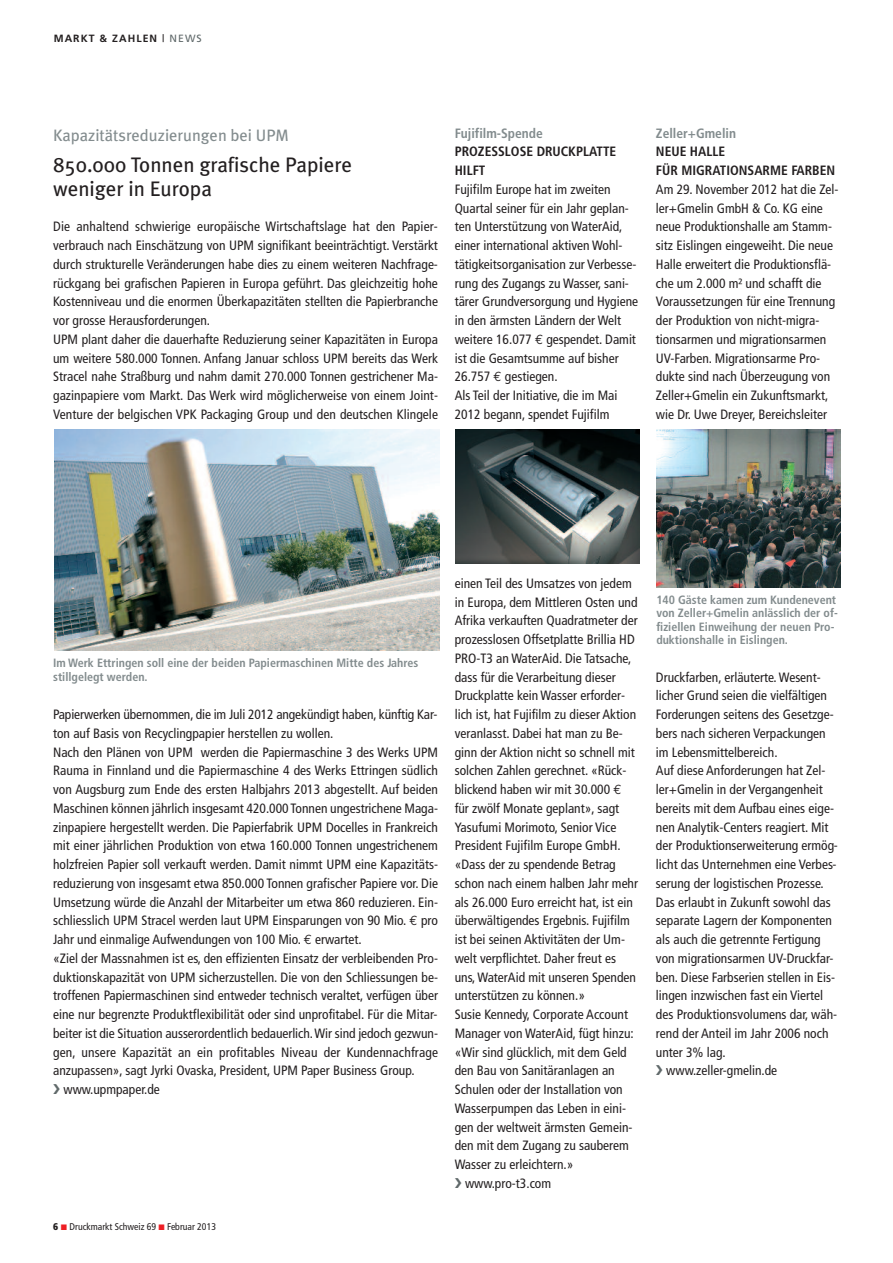
<style>
.page{position:relative;width:893px;height:1263px;background:#fff}
.page>*{position:absolute;margin:0;border:0;box-sizing:border-box;transform-origin:0 0}
.t1{font:21px/24px "Meta Plus";color:#231f20}
.t2{font:16.5px "Meta Plus";color:#838c8e}
.t3{font:condensed 13.5px/18.8px "Frutiger";color:#231f20}
.t4{font:700 condensed 13.5px/18.8px "Frutiger";color:#231f20}
.t5{font:700 condensed 13.5px "Frutiger";color:#838c8e}
.t6{font:700 condensed 12px/13.5px "Frutiger";color:#838c8e}
.t7{font:700 10.5px "Frutiger";letter-spacing:.1em;color:#231f20}
.t8{font:condensed 9.75px "Frutiger";color:#231f20}
.s1{font-weight:400}
.s2{font-weight:400;color:#60696a}
.s3{font-family:"Euro Mono";font-stretch:normal}
.s4{font-weight:900}
</style>
<div class="page">
<img style="left:54px;top:429px;width:385px;height:222px">
<img style="left:456px;top:429px;width:183px;height:134px">
<img style="left:656px;top:429px;width:184px;height:158px">
<p class="t7" style="left:54px;top:34px;width:150px">MARKT &amp; ZAHLEN <span class="s1">|</span> <span class="s2">NEWS</span></p>
<p class="t2" style="left:53px;top:125px;width:237px">Kapazitätsreduzierungen bei UPM</p>
<h1 class="t1" style="left:53px;top:153px;width:301px">850.000 Tonnen grafische Papiere weniger in Europa</h1>
<p class="t3" style="left:53px;top:218px;width:386px">Die anhaltend schwierige europäische Wirtschaftslage hat den Papier&shy;verbrauch nach Einschätzung von UPM signifikant beeinträchtigt. Verstärkt durch strukturelle Veränderungen habe dies zu einem weiteren Nachfrage&shy;rückgang bei grafischen Papieren in Europa geführt. Das gleichzeitig hohe Kostenniveau und die enormen Überkapazitäten stellten die Papierbranche vor grosse Herausforderungen.<br>UPM plant daher die dauerhafte Reduzierung seiner Kapazitäten in Europa um weitere 580.000 Tonnen. Anfang Januar schloss UPM bereits das Werk Stracel nahe Straßburg und nahm damit 270.000 Tonnen gestrichener Ma&shy;gazinpapiere vom Markt. Das Werk wird möglicherweise von einem Joint-Venture der belgischen VPK Packaging Group und den deutschen Klingele</p>
<p class="t5" style="left:455px;top:128px;width:90px">Fujifilm-Spende</p>
<p class="t4" style="left:455px;top:143px;width:163px">PROZESSLOSE DRUCKPLATTE<br>HILFT</p>
<p class="t3" style="left:455px;top:181px;width:185px">Fujifilm Europe hat im zweiten<br>Quartal seiner für ein Jahr geplan&shy;ten Unterstützung von WaterAid, einer international aktiven Wohl&shy;tätigkeitsorganisation zur Verbesse&shy;rung des Zugangs zu Wasser, sani&shy;tärer Grundversorgung und Hygiene in den ärmsten Ländern der Welt weitere 16.077 <span class="s3">€</span> gespendet. Damit ist die Gesamtsumme auf bisher<br>26.757 <span class="s3">€</span> gestiegen.<br>Als Teil der Initiative, die im Mai<br>2012 begann, spendet Fujifilm</p>
<p class="t5" style="left:656px;top:128px;width:82px">Zeller+Gmelin</p>
<p class="t4" style="left:656px;top:143px;width:181px">NEUE HALLE<br>FÜR MIGRATIONSARME FARBEN</p>
<p class="t3" style="left:656px;top:181px;width:184px">Am 29. November 2012 hat die Zel&shy;ler+Gmelin GmbH &amp; Co. KG eine neue Produktionshalle am Stamm&shy;sitz Eislingen eingeweiht. Die neue Halle erweitert die Produktionsflä&shy;che um 2.000 m² und schafft die Voraussetzungen für eine Trennung der Produktion von nicht-migra&shy;tionsarmen und migrationsarmen UV-Farben. Migrationsarme Pro&shy;dukte sind nach Überzeugung von Zeller+Gmelin ein Zukunftsmarkt, wie Dr. Uwe Dreyer, Bereichsleiter</p>
<p class="t6" style="left:53px;top:657px;width:367px">Im Werk Ettringen soll eine der beiden Papiermaschinen Mitte des Jahres stillgelegt werden.</p>
<p class="t3" style="left:53px;top:706px;width:386px">Papierwerken übernommen, die im Juli 2012 angekündigt haben, künftig Kar-</p>
<p class="t3" style="left:53px;top:725px;width:282px">ton auf Basis von Recyclingpapier herstellen zu wollen.</p>
<p class="t3" style="left:53px;top:743px;width:386px">Nach den Plänen von UPM werden die Papiermaschine 3 des Werks UPM</p>
<p class="t3" style="left:53px;top:762px;width:386px">Rauma in Finnland und die Papiermaschine 4 des Werks Ettringen südlich</p>
<p class="t3" style="left:53px;top:781px;width:386px">von Augsburg zum Ende des ersten Halbjahrs 2013 abgestellt. Auf beiden</p>
<p class="t3" style="left:53px;top:800px;width:386px">Maschinen können jährlich insgesamt 420.000 Tonnen ungestrichene Maga-</p>
<p class="t3" style="left:53px;top:818px;width:386px">zinpapiere hergestellt werden. Die Papierfabrik UPM Docelles in Frankreich</p>
<p class="t3" style="left:53px;top:837px;width:386px">mit einer jährlichen Produktion von etwa 160.000 Tonnen ungestrichenem</p>
<p class="t3" style="left:53px;top:856px;width:386px">holzfreien Papier soll verkauft werden. Damit nimmt UPM eine Kapazitäts-</p>
<p class="t3" style="left:53px;top:875px;width:386px">reduzierung von insgesamt etwa 850.000 Tonnen grafischer Papiere vor. Die</p>
<p class="t3" style="left:53px;top:893px;width:386px">Umsetzung würde die Anzahl der Mitarbeiter um etwa 860 reduzieren. Ein-</p>
<p class="t3" style="left:53px;top:912px;width:386px">schliesslich UPM Stracel werden laut UPM Einsparungen von 90 Mio. <span class="s3">€</span> pro</p>
<p class="t3" style="left:53px;top:931px;width:310px">Jahr und einmalige Aufwendungen von 100 Mio. <span class="s3">€</span> erwartet.</p>
<p class="t3" style="left:53px;top:950px;width:386px">«Ziel der Massnahmen ist es, den effizienten Einsatz der verbleibenden Pro-</p>
<p class="t3" style="left:53px;top:968px;width:386px">duktionskapazität von UPM sicherzustellen. Die von den Schliessungen be-</p>
<p class="t3" style="left:53px;top:987px;width:386px">troffenen Papiermaschinen sind entweder technisch veraltet, verfügen über</p>
<p class="t3" style="left:53px;top:1006px;width:386px">eine nur begrenzte Produktflexibilität oder sind unprofitabel. Für die Mitar-</p>
<p class="t3" style="left:53px;top:1025px;width:386px">beiter ist die Situation ausserordentlich bedauerlich.Wir sind jedoch gezwun-</p>
<p class="t3" style="left:53px;top:1043px;width:386px">gen, unsere Kapazität an ein profitables Niveau der Kundennachfrage</p>
<p class="t3" style="left:53px;top:1062px;width:363px">anzupassen», sagt Jyrki Ovaska, President, UPM Paper Business Group.</p>
<p class="t3" style="left:63px;top:1081px;width:98px">www.upmpaper.de</p>
<p class="t8" style="left:53px;top:1222px;width:164px"><span class="s4">6</span> Druckmarkt Schweiz 69 Februar 2013</p>
<p class="t3" style="left:455px;top:575px;width:178px">einen Teil des Umsatzes von jedem</p>
<p class="t3" style="left:455px;top:593px;width:184px">in Europa, dem Mittleren Osten und</p>
<p class="t3" style="left:455px;top:612px;width:185px">Afrika verkauften Quadratmeter der</p>
<p class="t3" style="left:455px;top:631px;width:181px">prozesslosen Offsetplatte Brillia HD</p>
<p class="t3" style="left:455px;top:650px;width:178px">PRO-T3 an WaterAid. Die Tatsache,</p>
<p class="t3" style="left:455px;top:668px;width:163px">dass für die Verarbeitung dieser</p>
<p class="t3" style="left:455px;top:687px;width:172px">Druckplatte kein Wasser erforder-</p>
<p class="t3" style="left:455px;top:706px;width:183px">lich ist, hat Fujifilm zu dieser Aktion</p>
<p class="t3" style="left:455px;top:725px;width:169px">veranlasst. Dabei hat man zu Be-</p>
<p class="t3" style="left:455px;top:743px;width:182px">ginn der Aktion nicht so schnell mit</p>
<p class="t3" style="left:455px;top:762px;width:173px">solchen Zahlen gerechnet. «Rück-</p>
<p class="t3" style="left:455px;top:781px;width:168px">blickend haben wir mit 30.000 <span class="s3">€</span></p>
<p class="t3" style="left:455px;top:800px;width:166px">für zwölf Monate geplant», sagt</p>
<p class="t3" style="left:455px;top:818px;width:163px">Yasufumi Morimoto, Senior Vice</p>
<p class="t3" style="left:455px;top:837px;width:168px">President Fujifilm Europe GmbH.</p>
<p class="t3" style="left:455px;top:856px;width:163px">«Dass der zu spendende Betrag</p>
<p class="t3" style="left:455px;top:875px;width:185px">schon nach einem halben Jahr mehr</p>
<p class="t3" style="left:455px;top:893px;width:180px">als 26.000 Euro erreicht hat, ist ein</p>
<p class="t3" style="left:455px;top:912px;width:177px">überwältigendes Ergebnis. Fujifilm</p>
<p class="t3" style="left:455px;top:931px;width:172px">ist bei seinen Aktivitäten der Um-</p>
<p class="t3" style="left:455px;top:950px;width:163px">welt verpflichtet. Daher freut es</p>
<p class="t3" style="left:455px;top:968px;width:183px">uns,WaterAid mit unseren Spenden</p>
<p class="t3" style="left:455px;top:987px;width:132px">unterstützen zu können.»</p>
<p class="t3" style="left:455px;top:1006px;width:175px">Susie Kennedy, Corporate Account</p>
<p class="t3" style="left:455px;top:1025px;width:181px">Manager von WaterAid, fügt hinzu:</p>
<p class="t3" style="left:455px;top:1043px;width:174px">«Wir sind glücklich, mit dem Geld</p>
<p class="t3" style="left:455px;top:1062px;width:162px">den Bau von Sanitäranlagen an</p>
<p class="t3" style="left:455px;top:1081px;width:170px">Schulen oder der Installation von</p>
<p class="t3" style="left:455px;top:1100px;width:173px">Wasserpumpen das Leben in eini-</p>
<p class="t3" style="left:455px;top:1118px;width:179px">gen der weltweit ärmsten Gemein-</p>
<p class="t3" style="left:455px;top:1137px;width:176px">den mit dem Zugang zu sauberem</p>
<p class="t3" style="left:455px;top:1156px;width:120px">Wasser zu erleichtern.»</p>
<p class="t3" style="left:465px;top:1175px;width:88px">www.pro-t3.com</p>
<p class="t6" style="left:656px;top:594px;width:183px">140 Gäste kamen zum Kundenevent von Zeller+Gmelin anlässlich der of&shy;fiziellen Einweihung der neuen Pro&shy;duktionshalle in Eislingen.</p>
<p class="t3" style="left:656px;top:668px;width:166px">Druckfarben, erläuterte.Wesent-</p>
<p class="t3" style="left:656px;top:687px;width:173px">licher Grund seien die vielfältigen</p>
<p class="t3" style="left:656px;top:706px;width:179px">Forderungen seitens des Gesetzge-</p>
<p class="t3" style="left:656px;top:725px;width:171px">bers nach sicheren Verpackungen</p>
<p class="t3" style="left:656px;top:743px;width:123px">im Lebensmittelbereich.</p>
<p class="t3" style="left:656px;top:762px;width:171px">Auf diese Anforderungen hat Zel-</p>
<p class="t3" style="left:656px;top:781px;width:168px">ler+Gmelin in der Vergangenheit</p>
<p class="t3" style="left:656px;top:800px;width:180px">bereits mit dem Aufbau eines eige-</p>
<p class="t3" style="left:656px;top:818px;width:174px">nen Analytik-Centers reagiert. Mit</p>
<p class="t3" style="left:656px;top:837px;width:183px">der Produktionserweiterung ermög-</p>
<p class="t3" style="left:656px;top:856px;width:182px">licht das Unternehmen eine Verbes-</p>
<p class="t3" style="left:656px;top:875px;width:169px">serung der logistischen Prozesse.</p>
<p class="t3" style="left:656px;top:893px;width:176px">Das erlaubt in Zukunft sowohl das</p>
<p class="t3" style="left:656px;top:912px;width:178px">separate Lagern der Komponenten</p>
<p class="t3" style="left:656px;top:931px;width:166px">als auch die getrennte Fertigung</p>
<p class="t3" style="left:656px;top:950px;width:179px">von migrationsarmen UV-Druckfar-</p>
<p class="t3" style="left:656px;top:968px;width:181px">ben. Diese Farbserien stellen in Eis-</p>
<p class="t3" style="left:656px;top:987px;width:169px">lingen inzwischen fast ein Viertel</p>
<p class="t3" style="left:656px;top:1006px;width:183px">des Produktionsvolumens dar, wäh-</p>
<p class="t3" style="left:656px;top:1025px;width:174px">rend der Anteil im Jahr 2006 noch</p>
<p class="t3" style="left:656px;top:1043px;width:71px">unter 3% lag.</p>
<p class="t3" style="left:666px;top:1062px;width:113px">www.zeller-gmelin.de</p>
</div>
